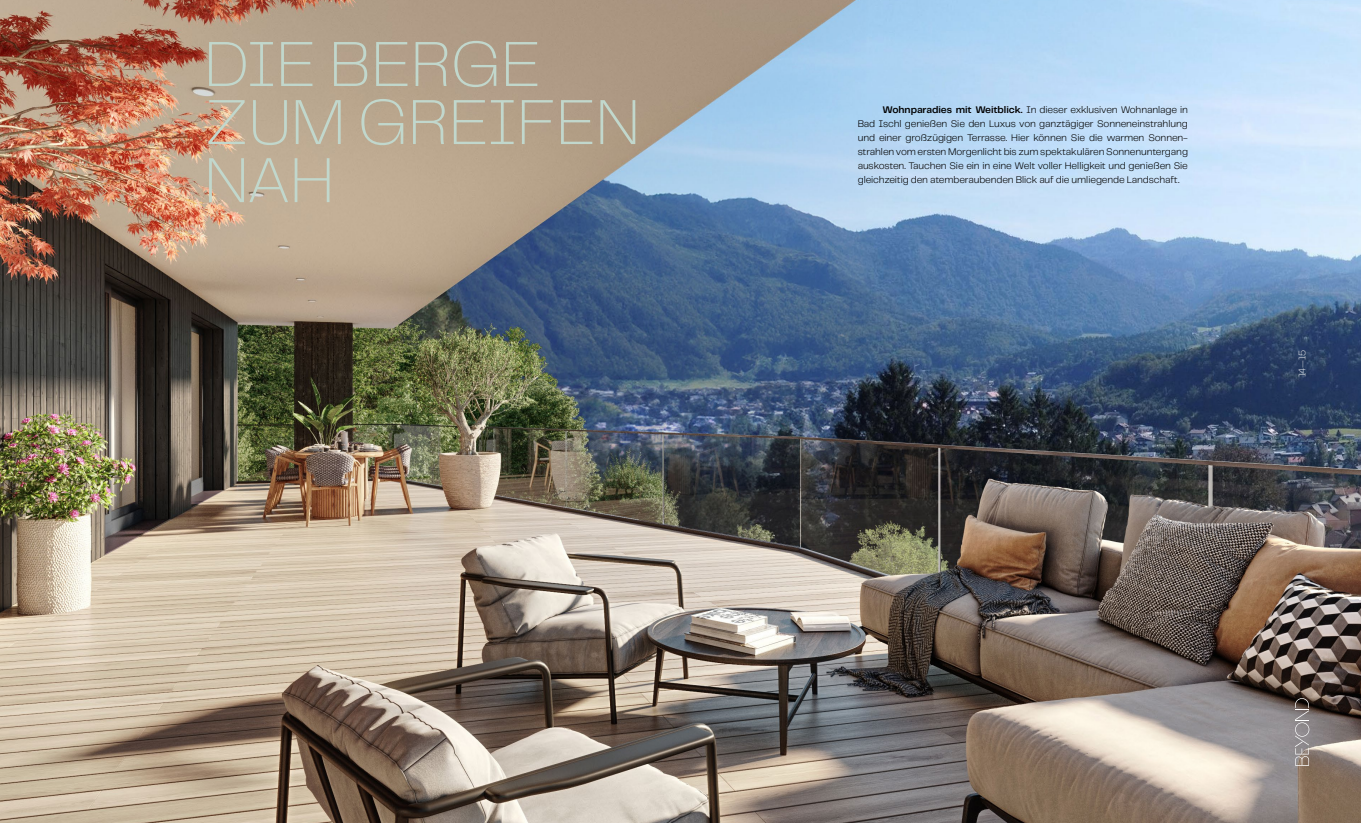
<style>
.page{position:relative;width:1361px;height:823px;background:#fff}
.page>*{position:absolute;margin:0;border:0;box-sizing:border-box;transform-origin:0 0}
.t1{font:200 66px/58px "Telegraf";letter-spacing:-.015em;color:#c1d7cc}
.t2{font:300 10px/14px "Telegraf";letter-spacing:-.01em;color:#000;text-align:justify}
.t3{font:200 10px "Telegraf";color:#fff}
.s1{font-weight:600}
</style>
<div class="page">
<img style="left:0;top:0;width:1361px;height:822px">
<svg style="left:1295px;top:697px;width:14px;height:68px"></svg>
<h1 class="t1" style="left:204px;top:33px;width:437px">DIE BERGE<br>ZUM GREIFEN<br>NAH</h1>
<p class="t2" style="left:857px;top:102px;width:332px;text-indent:25px"><span class="s1">Wohnparadies mit Weitblick.</span> In dieser exklusiven Wohnanlage in Bad Ischl genießen Sie den Luxus von ganztägiger Sonneneinstrahlung und einer großzügigen Terrasse. Hier können Sie die warmen Sonnen&shy;strahlen vom ersten Morgenlicht bis zum spektakulären Sonnenuntergang auskosten. Tauchen Sie ein in eine Welt voller Helligkeit und genießen Sie gleichzeitig den atemberaubenden Blick auf die umliegende Landschaft.</p>
<p class="t3" style="left:1295px;top:377px;width:29px;rotate:-90deg">14—15</p>
</div>
